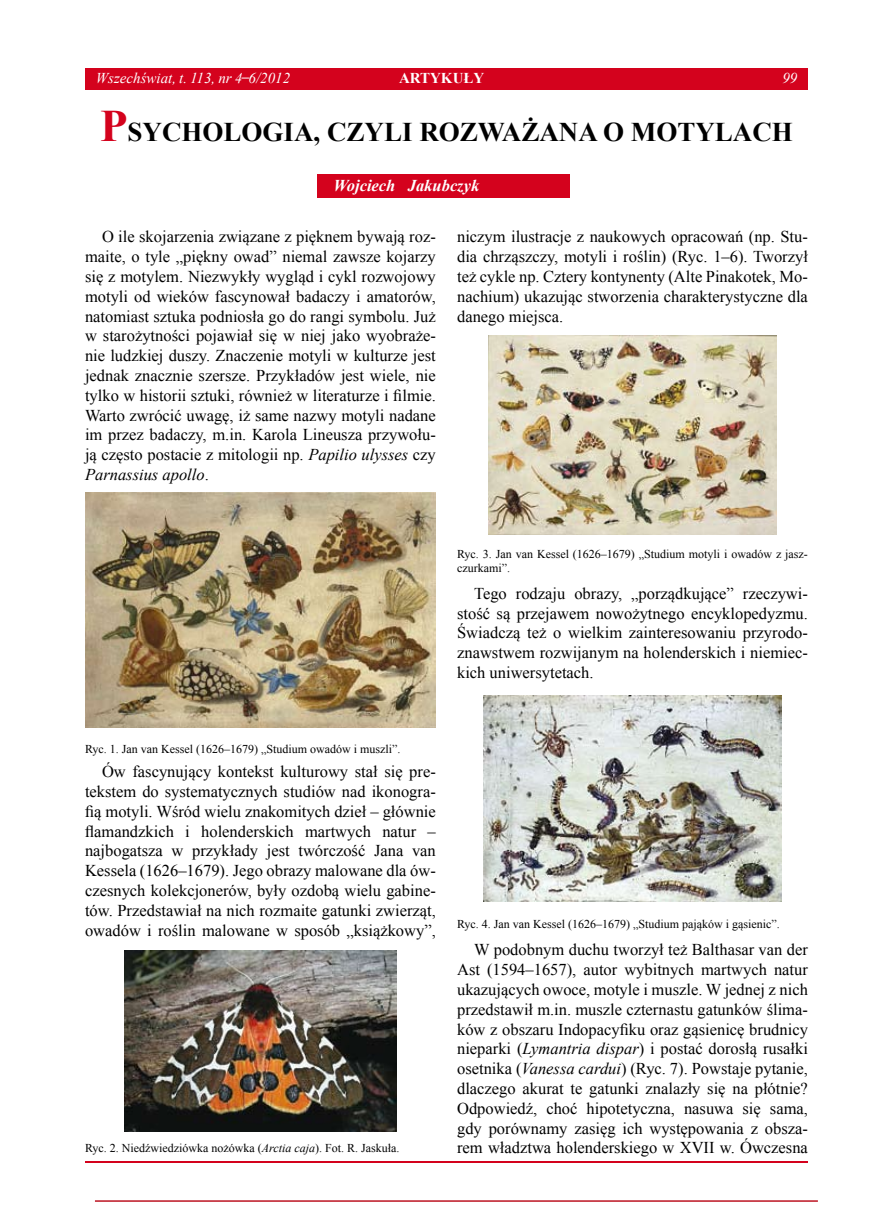
<style>
.page{position:relative;width:893px;height:1225px;background:#fff}
.page>*{position:absolute;margin:0;border:0;box-sizing:border-box;transform-origin:0 0}
.t1{font:700 27px "Times New Roman";color:#000}
.t2{font:16.5px/19.8px "Times New Roman";color:#000;text-align:justify}
.t3{font:italic 700 16.5px "Times New Roman";color:#fff}
.t4{font:italic 15px "Times New Roman";color:#fff}
.t5{font:700 15px "Times New Roman";color:#fff}
.t6{font:12px/14.4px "Times New Roman";color:#000}
.s1{font-style:normal}
.s2{font-size:45px;color:#d4021d}
.s3{font-style:italic}
</style>
<div class="page">
<div style="left:85px;top:68px;width:723px;height:21px;background:#d4021d"></div>
<hr style="left:85px;top:1161px;width:723px;height:1px;background:#d4021d">
<hr style="left:95px;top:1200px;width:723px;height:1px;background:#bd1220">
<div style="left:318px;top:174px;width:252px;height:23px;background:#d4021d"></div>
<img style="left:85px;top:493px;width:351px;height:234px">
<img style="left:124px;top:950px;width:273px;height:181px">
<img style="left:488px;top:335px;width:288px;height:199px">
<img style="left:484px;top:695px;width:297px;height:206px">
<p class="t4" style="left:96px;top:68px;width:196px">Wszechświat, t. 113, nr 4 <span class="s1">–̶</span>6/2012</p>
<p class="t4" style="left:252px;top:68px;width:43px">6/2012</p>
<p class="t5" style="left:399px;top:68px;width:87px">ARTYKUŁY</p>
<p class="t4" style="left:782px;top:68px;width:16px">99</p>
<p class="t4" style="left:220px;top:68px;width:26px">nr 4</p>
<h1 class="t1" style="left:100px;top:113px;width:694px"><span class="s2">P</span>SYCHOLOGIA, CZYLI ROZWAŻANA O MOTYLACH</h1>
<p class="t3" style="left:333px;top:173px;width:147px">Wojciech Jakubczyk</p>
<p class="t2" style="left:85px;top:227px;width:352px;text-indent:17px">O ile skojarzenia związane z pięknem bywają roz&shy;maite, o tyle „piękny owad” niemal zawsze kojarzy się z motylem. Niezwykły wygląd i cykl rozwojowy motyli od wieków fascynował badaczy i amatorów, natomiast sztuka podniosła go do rangi symbolu. Już w starożytności pojawiał się w niej jako wyobraże&shy;nie ludzkiej duszy. Znaczenie motyli w kulturze jest jednak znacznie szersze. Przykładów jest wiele, nie tylko w historii sztuki, również w literaturze i filmie.<br>Warto zwrócić uwagę, iż same nazwy motyli nadane im przez badaczy, m.in. Karola Lineusza przywołu&shy;ją często postacie z mitologii np. <span class="s3">Papilio ulysses</span> czy <span class="s3">Parnassius apollo</span>.</p>
<p class="t2" style="left:457px;top:227px;width:352px">niczym ilustracje z naukowych opracowań (np. Stu&shy;dia chrząszczy, motyli i roślin) (Ryc. 1–6). Tworzył też cykle np. Cztery kontynenty (Alte Pinakotek, Mo&shy;nachium) ukazując stworzenia charakterystyczne dla danego miejsca.</p>
<p class="t6" style="left:457px;top:546px;width:352px">Ryc. 3. Jan van Kessel (1626–1679) „Studium motyli i owadów z jasz&shy;czurkami”.</p>
<p class="t2" style="left:457px;top:583px;width:352px;text-indent:17px">Tego rodzaju obrazy, „porządkujące” rzeczywi&shy;stość są przejawem nowożytnego encyklopedyzmu.<br>Świadczą też o wielkim zainteresowaniu przyrodo&shy;znawstwem rozwijanym na holenderskich i niemiec&shy;kich uniwersytetach.</p>
<p class="t6" style="left:85px;top:741px;width:317px">Ryc. 1. Jan van Kessel (1626–1679) „Studium owadów i muszli”.</p>
<p class="t2" style="left:85px;top:761px;width:352px;text-indent:17px">Ów fascynujący kontekst kulturowy stał się pre&shy;tekstem do systematycznych studiów nad ikonogra&shy;fią motyli. Wśród wielu znakomitych dzieł – głównie flamandzkich i holenderskich martwych natur – najbogatsza w przykłady jest twórczość Jana van Kessela (1626–1679). Jego obrazy malowane dla ów&shy;czesnych kolekcjonerów, były ozdobą wielu gabine&shy;tów. Przedstawiał na nich rozmaite gatunki zwierząt, owadów i roślin malowane w sposób „książkowy”,</p>
<p class="t6" style="left:85px;top:1140px;width:316px">Ryc. 2. Niedźwiedziówka nożówka (<span class="s3">Arctia caja</span>). Fot. R. Jaskuła.</p>
<p class="t6" style="left:457px;top:916px;width:324px">Ryc. 4. Jan van Kessel (1626–1679) „Studium pająków i gąsienic”.</p>
<p class="t2" style="left:457px;top:939px;width:352px;text-indent:17px">W podobnym duchu tworzył też Balthasar van der Ast (1594–1657), autor wybitnych martwych natur ukazujących owoce, motyle i muszle. W jednej z nich przedstawił m.in. muszle czternastu gatunków ślima&shy;ków z obszaru Indopacyfiku oraz gąsienicę brudnicy nieparki (<span class="s3">Lymantria dispar</span>) i postać dorosłą rusałki osetnika (<span class="s3">Vanessa cardui</span>) (Ryc. 7). Powstaje pytanie, dlaczego akurat te gatunki znalazły się na płótnie?<br>Odpowiedź, choć hipotetyczna, nasuwa się sama, gdy porównamy zasięg ich występowania z obsza&shy;rem władztwa holenderskiego w XVII w. Ówczesna</p>
</div>
